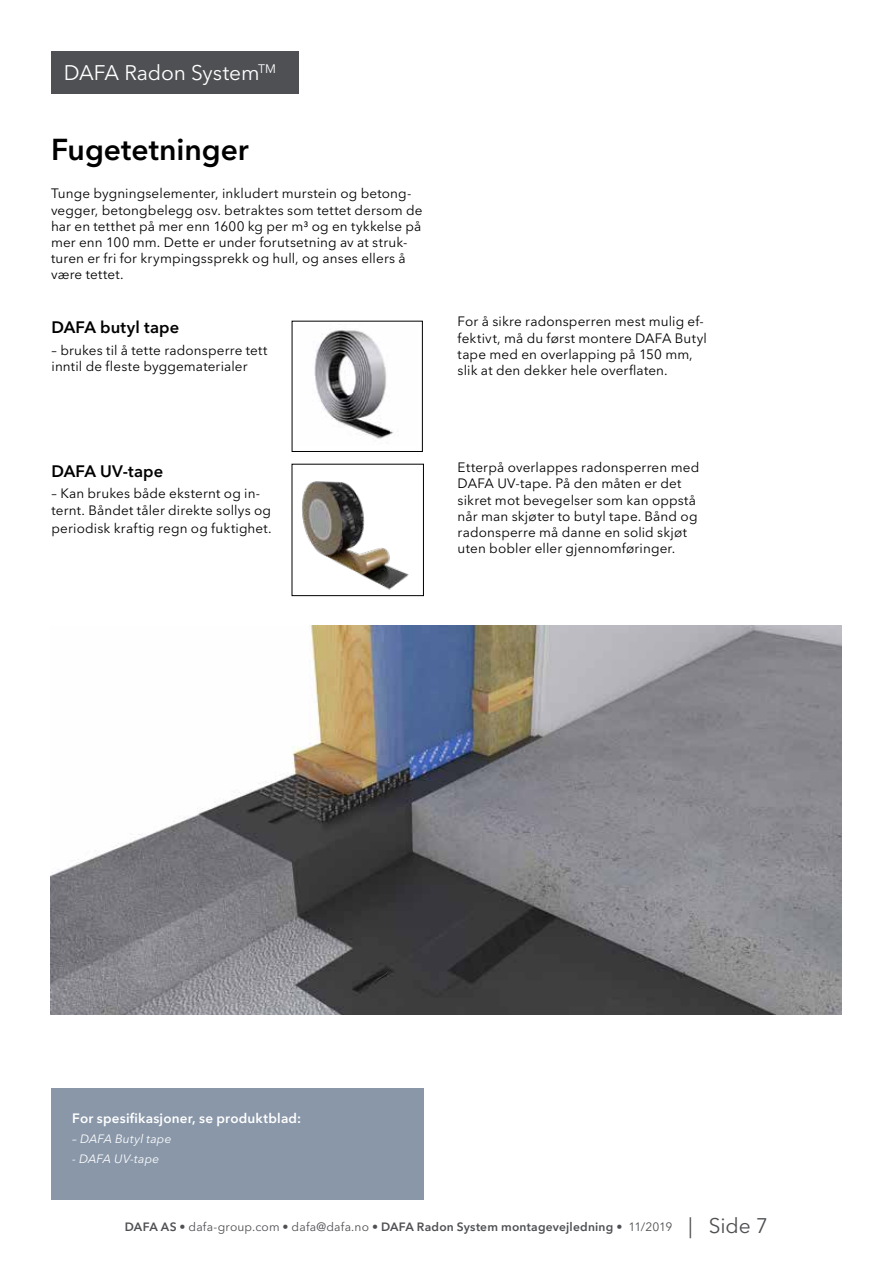
<style>
.page{position:relative;width:893px;height:1263px;background:#fff}
.page>*{position:absolute;margin:0;border:0;box-sizing:border-box;transform-origin:0 0}
.t1{font:600 30px "Avenir Next LT Pro";color:#000}
.t2{font:21px "Avenir Next LT Pro";letter-spacing:-.005em;color:#fff}
.t3{font:600 16.5px "Avenir Next LT Pro";letter-spacing:.005em;color:#000}
.t4{font:13.5px/16.2px "Avenir Next LT Pro";letter-spacing:.01em;color:#000}
.t5{font:600 13.5px "Avenir Next LT Pro";letter-spacing:.015em;color:#fff}
.t6{font:600 12px "Avenir Next LT Pro";letter-spacing:.02em;color:#4e5053}
.t7{font:italic 12px "Avenir Next LT Pro";letter-spacing:.015em;color:#fff}
.s1{font-weight:400}
.s2{font-weight:400;font-size:21px}
</style>
<div class="page">
<div style="left:51px;top:51px;width:247px;height:43px;background:#4e5053"></div>
<div style="left:51px;top:1088px;width:372px;height:111px;background:#8997a9"></div>
<img style="left:50px;top:626px;width:792px;height:389px">
<img style="left:302px;top:481px;width:107px;height:109px">
<div style="left:292px;top:464px;width:132px;height:132px;border:1px solid #000"></div>
<div style="left:292px;top:321px;width:131px;height:131px;border:1px solid #000"></div>
<img style="left:313px;top:330px;width:81px;height:109px">
<h2 class="t2" style="left:64px;top:60px;width:214px">DAFA Radon System<sup>TM</sup></h2>
<h1 class="t1" style="left:51px;top:131px;width:199px">Fugetetninger</h1>
<p class="t4" style="left:51px;top:186px;width:373px">Tunge bygningselementer, inkludert murstein og betong&shy;vegger, betongbelegg osv. betraktes som tettet dersom de har en tetthet på mer enn 1600 kg per m³ og en tykkelse på mer enn 100 mm. Dette er under forutsetning av at struk&shy;turen er fri for krympingssprekk og hull, og anses ellers å være tettet.</p>
<p class="t3" style="left:52px;top:318px;width:129px">DAFA butyl tape</p>
<p class="t4" style="left:52px;top:342px;width:218px">– brukes til å tette radonsperre tett inntil de fleste byggematerialer</p>
<p class="t3" style="left:52px;top:461px;width:113px">DAFA UV-tape</p>
<p class="t4" style="left:52px;top:485px;width:222px;line-height:17.2px">– Kan brukes både eksternt og in&shy;ternt. Båndet tåler direkte sollys og periodisk kraftig regn og fuktighet.</p>
<p class="t4" style="left:458px;top:314px;width:251px">For å sikre radonsperren mest mulig ef&shy;fektivt, må du først montere DAFA Butyl tape med en overlapping på 150 mm, slik at den dekker hele overflaten.</p>
<p class="t4" style="left:458px;top:459px;width:243px">Etterpå overlappes radonsperren med DAFA UV-tape. På den måten er det sikret mot bevegelser som kan oppstå når man skjøter to butyl tape. Bånd og radonsperre må danne en solid skjøt uten bobler eller gjennomføringer.</p>
<p class="t5" style="left:72px;top:1110px;width:230px">For spesifikasjoner, se produktblad:</p>
<p class="t7" style="left:72px;top:1132px;width:101px">– DAFA Butyl tape</p>
<p class="t7" style="left:72px;top:1152px;width:89px">- DAFA UV-tape</p>
<p class="t6" style="left:125px;top:1219px;width:645px">DAFA AS • <span class="s1">dafa-group.com</span> • <span class="s1">dafa@dafa.no</span> • DAFA Radon System montagevejledning • <span class="s1">11/2019</span> <span class="s2">| Side 7</span></p>
</div>
